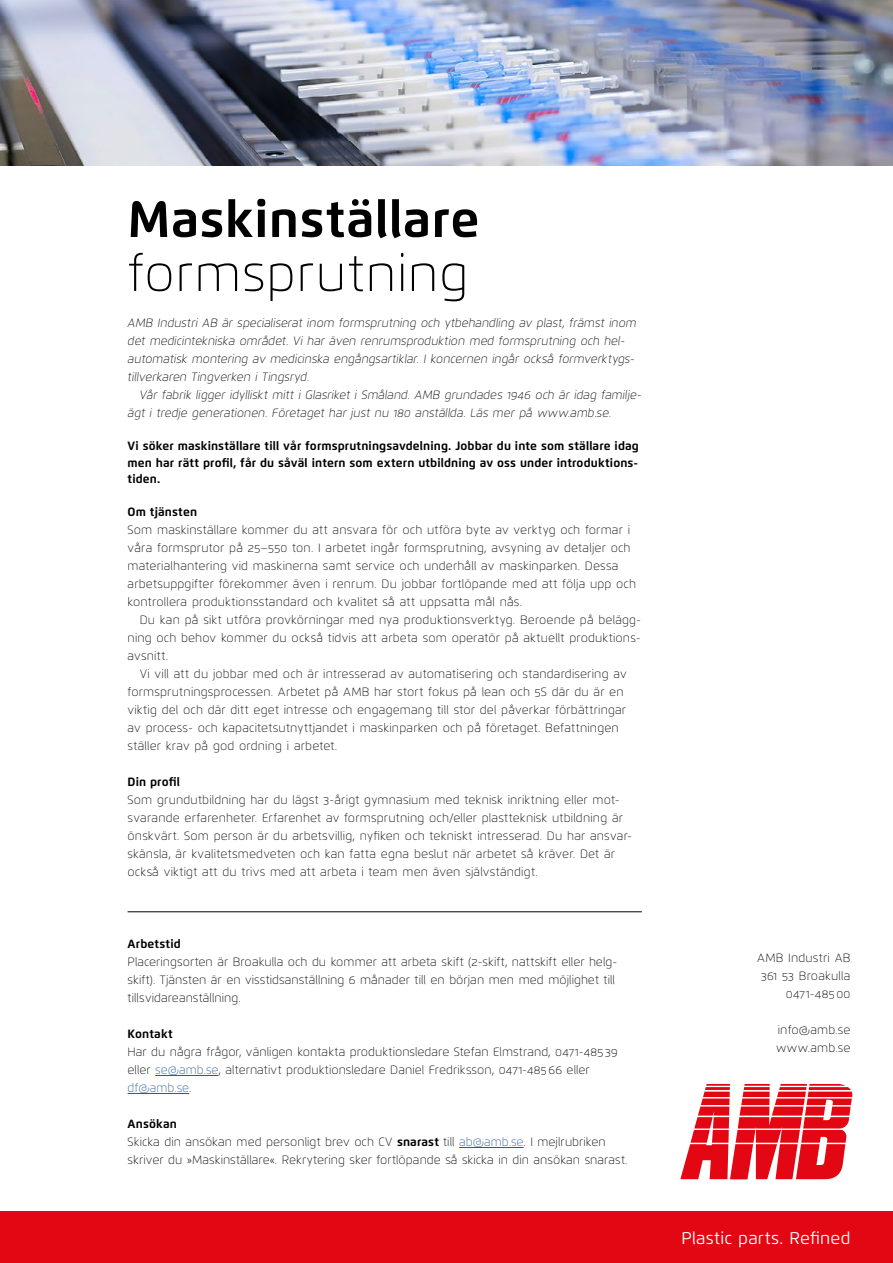
<style>
.page{position:relative;width:893px;height:1263px;background:#fff}
.page>*{position:absolute;margin:0;border:0;box-sizing:border-box;transform-origin:0 0}
.t1{font:700 51px "Flexo";letter-spacing:.01em;color:#000}
.t2{font:100 51px "Flexo";letter-spacing:.015em;color:#000}
.t3{font:16.95px "Flexo";letter-spacing:.015em;color:#fff}
.t4{font:100 12px/18px "Flexo";letter-spacing:.01em;color:#000}
.t5{font:italic 100 12px/18px "Flexo";color:#000}
.t6{font:700 12px/16.5px "Flexo";letter-spacing:.01em;color:#000;text-align:justify}
.s1{color:#275b9b}
.s2{font-weight:700}
</style>
<div class="page">
<svg style="left:680px;top:1084px;width:172px;height:95px"></svg>
<div style="left:0;top:1212px;width:893px;height:51px;background:#e30613"></div>
<img style="left:0;top:0;width:893px;height:166px">
<hr style="left:155px;top:1075px;width:64px;height:1px;background:#275b9b">
<hr style="left:128px;top:1093px;width:61px;height:1px;background:#275b9b">
<hr style="left:459px;top:1147px;width:64px;height:1px;background:#275b9b">
<hr style="left:128px;top:911px;width:514px;height:1px;background:#000">
<h1 class="t1" style="left:128px;top:188px;width:353px">Maskinställare</h1>
<h1 class="t2" style="left:128px;top:243px;width:343px">formsprutning</h1>
<p class="t5" style="left:128px;top:314px;width:510px">AMB Industri AB är specialiserat inom formsprutning och ytbehandling av plast, främst inom det medicintekniska området. Vi har även renrumsproduktion med formsprutning och hel&shy;automatisk montering av medicinska engångsartiklar. I koncernen ingår också formverktygs&shy;tillverkaren Tingverken i Tingsryd.</p>
<p class="t5" style="left:128px;top:386px;width:515px;text-indent:12px">Vår fabrik ligger idylliskt mitt i Glasriket i Småland. AMB grundades 1946 och är idag familje&shy;ägt i tredje generationen. Företaget har just nu 180 anställda. Läs mer på www.amb.se.</p>
<p class="t6" style="left:128px;top:437px;width:513px">Vi söker maskinställare till vår formsprutningsavdelning. Jobbar du inte som ställare idag men har rätt profil, får du såväl intern som extern utbildning av oss under introduktions&shy;tiden.</p>
<p class="t6" style="left:128px;top:503px;width:71px">Om tjänsten</p>
<p class="t4" style="left:128px;top:521px;width:510px">Som maskinställare kommer du att ansvara för och utföra byte av verktyg och formar i våra formsprutor på 25–550 ton. I arbetet ingår formsprutning, avsyning av detaljer och materialhantering vid maskinerna samt service och underhåll av maskinparken. Dessa arbetsuppgifter förekommer även i renrum. Du jobbar fortlöpande med att följa upp och kontrollera produktionsstandard och kvalitet så att uppsatta mål nås.</p>
<p class="t4" style="left:128px;top:611px;width:515px;text-align:justify;text-indent:12px">Du kan på sikt utföra provkörningar med nya produktionsverktyg. Beroende på belägg&shy;ning och behov kommer du också tidvis att arbeta som operatör på aktuellt produktions&shy;avsnitt.</p>
<p class="t4" style="left:128px;top:665px;width:501px;text-indent:12px">Vi vill att du jobbar med och är intresserad av automatisering och standardisering av formsprutningsprocessen. Arbetet på AMB har stort fokus på lean och 5S där du är en viktig del och där ditt eget intresse och engagemang till stor del påverkar förbättringar av process- och kapacitetsutnyttjandet i maskinparken och på företaget. Befattningen ställer krav på god ordning i arbetet.</p>
<p class="t6" style="left:128px;top:773px;width:54px">Din profil</p>
<p class="t4" style="left:128px;top:791px;width:506px">Som grundutbildning har du lägst 3-årigt gymnasium med teknisk inriktning eller mot&shy;svarande erfarenheter. Erfarenhet av formsprutning och/eller plastteknisk utbildning är önskvärt. Som person är du arbetsvillig, nyfiken och tekniskt intresserad. Du har ansvar&shy;skänsla, är kvalitetsmedveten och kan fatta egna beslut när arbetet så kräver. Det är också viktigt att du trivs med att arbeta i team men även självständigt.</p>
<p class="t6" style="left:128px;top:935px;width:55px">Arbetstid</p>
<p class="t4" style="left:128px;top:953px;width:491px">Placeringsorten är Broakulla och du kommer att arbeta skift (2-skift, nattskift eller helg&shy;skift). Tjänsten är en visstidsanställning 6 månader till en början men med möjlighet till tillsvidareanställning.</p>
<p class="t6" style="left:128px;top:1025px;width:47px">Kontakt</p>
<p class="t4" style="left:128px;top:1043px;width:492px">Har du några frågor, vänligen kontakta produktionsledare Stefan Elmstrand, 0471-485 39 eller <span class="s1">se@amb.se</span>, alternativt produktionsledare Daniel Fredriksson, 0471-485 66 eller <span class="s1">df@amb.se</span>.</p>
<p class="t4" style="left:128px;top:1115px;width:501px"><span class="s2">Ansökan<br></span>Skicka din ansökan med personligt brev och CV <span class="s2">snarast</span> till <span class="s1">ab@amb.se</span>. I mejlrubriken skriver du »Maskinställare«. Rekrytering sker fortlöpande så skicka in din ansökan snarast.</p>
<p class="t4" style="left:757px;top:949px;width:95px;text-align:right">AMB Industri AB<br>361 53 Broakulla<br>0471-48500</p>
<p class="t4" style="left:776px;top:1021px;width:76px">info@amb.se www.amb.se</p>
<h2 class="t3" style="left:681px;top:1228px;width:170px">Plastic parts. Refined</h2>
</div>
